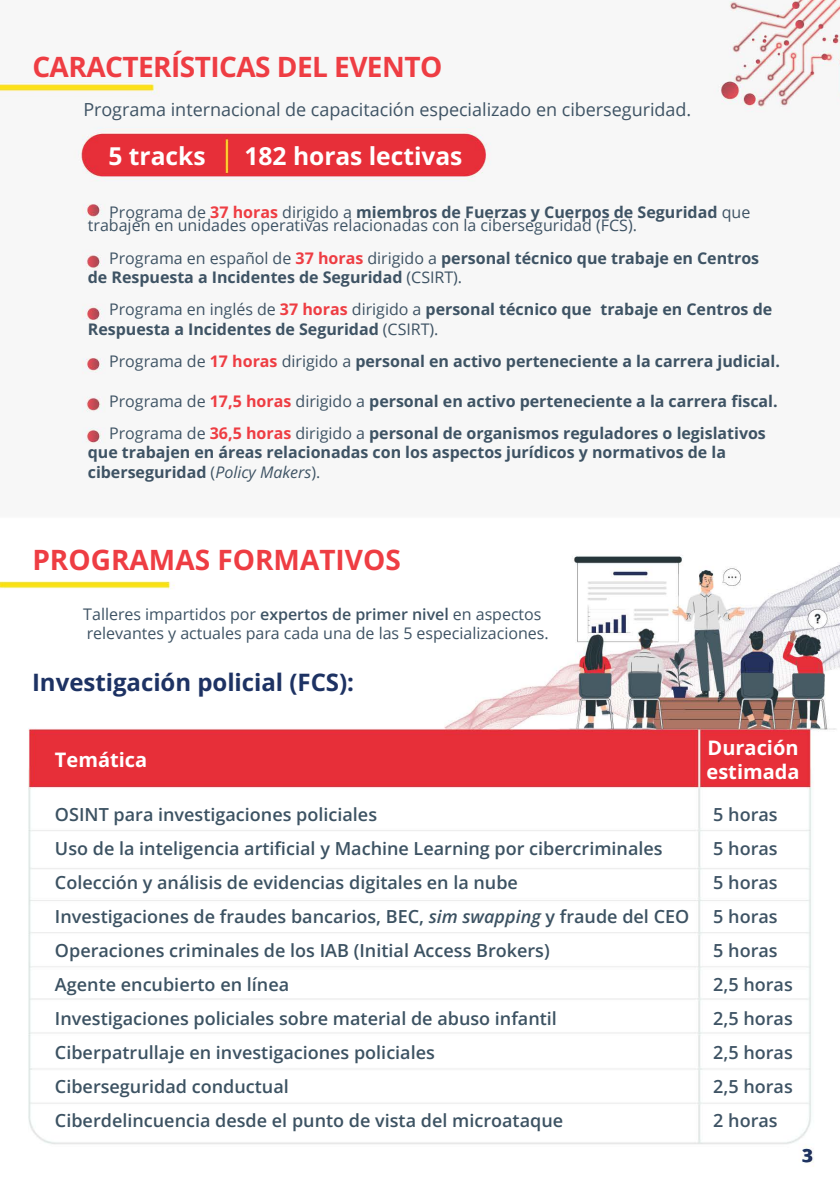
<style>
.page{position:relative;width:840px;height:1191px;background:#fff}
.page>*{position:absolute;margin:0;border:0;box-sizing:border-box;transform-origin:0 0}
.t1{font:700 28px "Open Sans";letter-spacing:-.02em;color:#ee3d43}
.t2{font:700 28px "Open Sans";color:#ee3d43}
.t3{font:700 24.6px "Open Sans";color:#fff}
.t4{font:700 24px "Open Sans";color:#1d3263}
.t5{font:700 20px/24px "Open Sans";color:#fff}
.t6{font:600 18px "Open Sans";color:#3c5262}
.t7{font:600 18px "Open Sans";color:#3e5364}
.t8{font:18px "Open Sans";color:#3e5364}
.t9{font:700 18px "Open Sans";color:#1d3361}
.t10{font:700 16px/19.2px "Open Sans";color:#3e5364}
.t11{font:16px/13.4px "Open Sans";color:#3e5364}
.s1{font-weight:700;color:#ee3d43}
.s2{font-weight:700}
.s3{font-weight:400}
.s4{color:#ee3d43}
.s5{font-weight:400;font-style:italic}
.s6{font-weight:600}
.s7{font-style:italic}
</style>
<div class="page">
<img style="left:0;top:0;width:839px;height:1167px">
<p class="t1" style="left:32px;top:48px;width:411px">CARACTERÍSTICAS DEL EVENTO</p>
<p class="t8" style="left:83px;top:97px;width:609px">Programa internacional de capacitación especializado en ciberseguridad.</p>
<p class="t3" style="left:108px;top:139px;width:98px">5 tracks</p>
<p class="t3" style="left:244px;top:139px;width:219px">182 horas lectivas</p>
<p class="t11" style="left:88px;top:205px;width:663px;text-indent:21px">Programa de <span class="s1">37 horas</span> dirigido a <span class="s2">miembros de Fuerzas y Cuerpos de Seguridad</span> que trabajen en unidades operativas relacionadas con la ciberseguridad (FCS).</p>
<p class="t10" style="left:88px;top:248px;width:672px;text-indent:21px"><span class="s3">Programa en español de</span> <span class="s4">37 horas</span> <span class="s3">dirigido a</span> personal técnico que trabaje en Centros de Respuesta a Incidentes de Seguridad <span class="s3">(CSIRT).</span></p>
<p class="t10" style="left:88px;top:300px;width:685px;text-indent:21px"><span class="s3">Programa en inglés de</span> <span class="s4">37 horas</span> <span class="s3">dirigido a</span> personal técnico que trabaje en Centros de<br>Respuesta a Incidentes de Seguridad <span class="s3">(CSIRT).</span></p>
<p class="t10" style="left:109px;top:351px;width:672px"><span class="s3">Programa de</span> <span class="s4">17 horas</span> <span class="s3">dirigido a</span> personal en activo perteneciente a la carrera judicial.</p>
<p class="t10" style="left:109px;top:385px;width:669px;line-height:32px"><span class="s3">Programa de</span> <span class="s4">17,5 horas</span> <span class="s3">dirigido a</span> personal en activo perteneciente a la carrera fiscal.<br><span class="s3">Programa de</span> <span class="s4">36,5 horas</span> <span class="s3">dirigido a</span> personal de organismos reguladores o legislativos</p>
<p class="t10" style="left:88px;top:442px;width:639px">que trabajen en áreas relacionadas con los aspectos jurídicos y normativos de la ciberseguridad <span class="s3">(</span><span class="s5">Policy Makers</span><span class="s3">).</span></p>
<p class="t2" style="left:32px;top:540px;width:370px">PROGRAMAS FORMATIVOS</p>
<p class="t11" style="left:83px;top:604px;width:466px;line-height:19.2px">Talleres impartidos por <span class="s6">expertos de primer nivel</span> en aspectos relevantes y actuales para cada una de las 5 especializaciones.</p>
<p class="t4" style="left:32px;top:666px;width:323px">Investigación policial (FCS):</p>
<p class="t5" style="left:55px;top:747px;width:94px">Temática</p>
<p class="t5" style="left:706px;top:735px;width:94px">Duración estimada</p>
<p class="t6" style="left:55px;top:802px;width:323px">OSINT para investigaciones policiales</p>
<p class="t7" style="left:712px;top:802px;width:66px">5 horas</p>
<p class="t6" style="left:55px;top:836px;width:608px">Uso de la inteligencia artificial y Machine Learning por cibercriminales</p>
<p class="t7" style="left:712px;top:836px;width:66px">5 horas</p>
<p class="t6" style="left:55px;top:870px;width:464px">Colección y análisis de evidencias digitales en la nube</p>
<p class="t7" style="left:712px;top:870px;width:66px">5 horas</p>
<p class="t6" style="left:55px;top:904px;width:635px">Investigaciones de fraudes bancarios, BEC, <span class="s7">sim swapping</span> y fraude del CEO</p>
<p class="t7" style="left:712px;top:904px;width:66px">5 horas</p>
<p class="t6" style="left:55px;top:938px;width:496px">Operaciones criminales de los IAB (Initial Access Brokers)</p>
<p class="t7" style="left:712px;top:938px;width:66px">5 horas</p>
<p class="t6" style="left:55px;top:972px;width:235px">Agente encubierto en línea</p>
<p class="t7" style="left:712px;top:972px;width:81px">2,5 horas</p>
<p class="t6" style="left:55px;top:1006px;width:503px">Investigaciones policiales sobre material de abuso infantil</p>
<p class="t7" style="left:712px;top:1006px;width:81px">2,5 horas</p>
<p class="t6" style="left:55px;top:1040px;width:381px">Ciberpatrullaje en investigaciones policiales</p>
<p class="t7" style="left:712px;top:1040px;width:81px">2,5 horas</p>
<p class="t6" style="left:55px;top:1074px;width:235px">Ciberseguridad conductual</p>
<p class="t7" style="left:712px;top:1074px;width:81px">2,5 horas</p>
<p class="t6" style="left:55px;top:1108px;width:509px">Ciberdelincuencia desde el punto de vista del microataque</p>
<p class="t7" style="left:712px;top:1108px;width:66px">2 horas</p>
<p class="t9" style="left:801px;top:1143px;width:12px">3</p>
</div>
